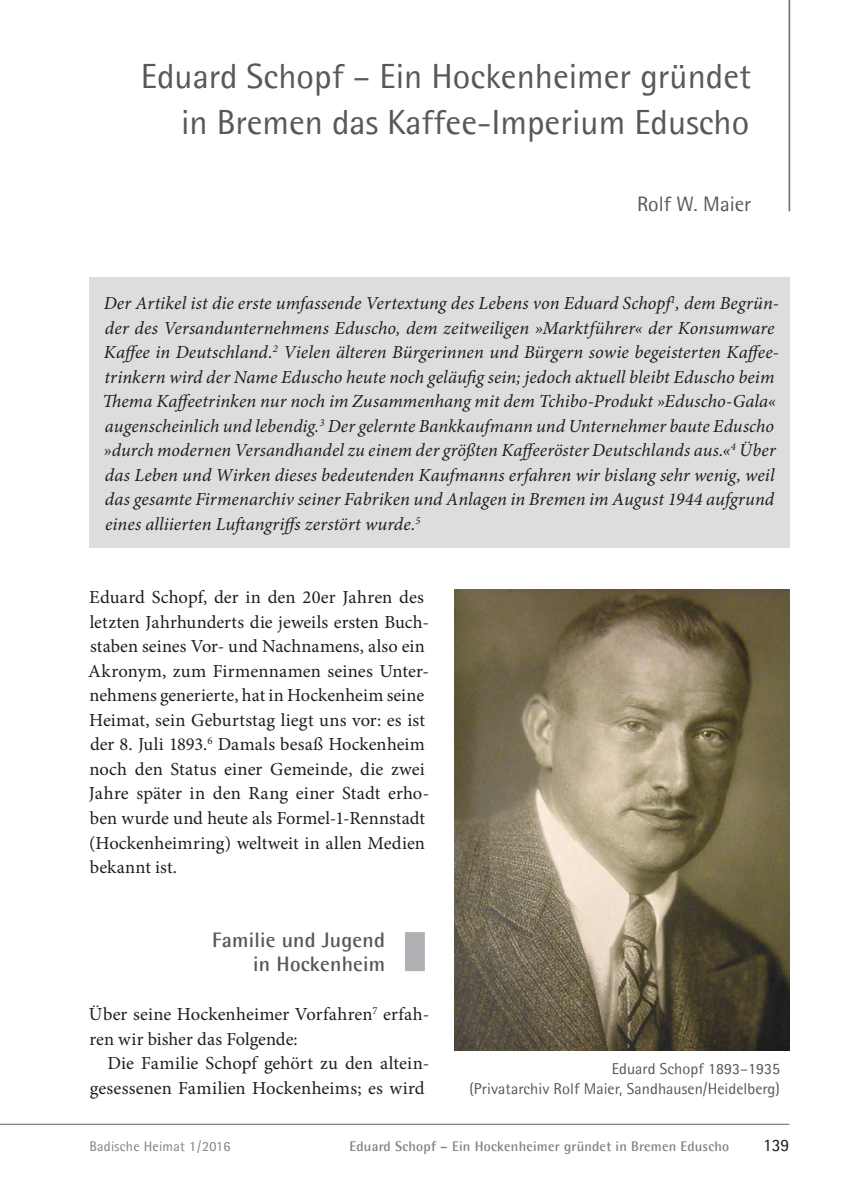
<style>
.page{position:relative;width:844px;height:1191px;background:#fff}
.page>*{position:absolute;margin:0;border:0;box-sizing:border-box;transform-origin:0 0}
.t1{font:35px/45.5px "Agfa Rotis Semisans";color:#57585a;text-align:right}
.t2{font:700 21px/24.5px "Agfa Rotis Semisans";letter-spacing:.01em;color:#57585a;text-align:right}
.t3{font:21px "Agfa Rotis Semisans";color:#57585a}
.t4{font:italic 18.38px/24.5px "Minion Pro";color:#1d1e1f}
.t5{font:18.38px/24.5px "Minion Pro";letter-spacing:.005em;color:#1d1e1f}
.t6{font:17.5px "Agfa Rotis Semisans";color:#1d1e1f}
.t7{font:15.75px/20.1px "Agfa Rotis Semisans";letter-spacing:.005em;color:#57585a;text-align:right}
.t8{font:700 14px "Agfa Rotis Semisans";letter-spacing:.015em;color:#808285}
.t9{font:14px "Agfa Rotis Semisans";letter-spacing:.015em;color:#808285}
</style>
<div class="page">
<hr style="left:0;top:1124px;width:789px;height:1px;background:#636366">
<hr style="left:788px;top:0;width:2px;height:211px;background:#757679">
<div style="left:405px;top:932px;width:20px;height:39px;background:#b0b1b5"></div>
<div style="left:90px;top:277px;width:699px;height:270px;background:#dcdddf"></div>
<img style="left:454px;top:589px;width:335px;height:461px">
<p class="t1" style="left:141px;top:53px;width:611px">Eduard Schopf – Ein Hockenheimer gründet in Bremen das Kaffee-Imperium Eduscho</p>
<p class="t3" style="left:636px;top:192px;width:116px">Rolf W. Maier</p>
<p class="t4" style="left:102px;top:293px;width:678px">Der Artikel ist die erste umfassende Vertextung des Lebens von Eduard Schopf<sup>1</sup>, dem Begrün&shy;der des Versandunternehmens Eduscho, dem zeitweiligen »Marktführer« der Konsumware Kaffee in Deutschland.<sup>2</sup> Vielen älteren Bürgerinnen und Bürgern sowie begeisterten Kaffee&shy;trinkern wird der Name Eduscho heute noch geläufig sein; jedoch aktuell bleibt Eduscho beim Thema Kaffeetrinken nur noch im Zusammenhang mit dem Tchibo-Produkt »Eduscho-Gala« augenscheinlich und lebendig.<sup>3</sup> Der gelernte Bankkaufmann und Unternehmer baute Eduscho »durch modernen Versandhandel zu einem der größten Kaffeeröster Deutschlands aus.«<sup>4</sup> Über das Leben und Wirken dieses bedeutenden Kaufmanns erfahren wir bislang sehr wenig, weil das gesamte Firmenarchiv seiner Fabriken und Anlagen in Bremen im August 1944 aufgrund eines alliierten Luftangriffs zerstört wurde.<sup>5</sup></p>
<p class="t5" style="left:88px;top:587px;width:342px">Eduard Schopf, der in den 20er Jahren des letzten Jahrhunderts die jeweils ersten Buch&shy;staben seines Vor- und Nachnamens, also ein Akronym, zum Firmennamen seines Unter&shy;nehmens generierte, hat in Hockenheim seine Heimat, sein Geburtstag liegt uns vor: es ist der 8. Juli 1893.<sup>6</sup> Damals besaß Hockenheim noch den Status einer Gemeinde, die zwei Jahre später in den Rang einer Stadt erho&shy;ben wurde und heute als Formel-1-Rennstadt (Hockenheimring) weltweit in allen Medien bekannt ist.</p>
<p class="t2" style="left:212px;top:926px;width:174px">Familie und Jugend in Hockenheim</p>
<p class="t5" style="left:89px;top:1003px;width:342px">Über seine Hockenheimer Vorfahren<sup>7</sup> erfah-</p>
<p class="t5" style="left:90px;top:1028px;width:209px">ren wir bisher das Folgende:</p>
<p class="t5" style="left:107px;top:1052px;width:323px">Die Familie Schopf gehört zu den altein-</p>
<p class="t5" style="left:90px;top:1077px;width:336px">gesessenen Familien Hockenheims; es wird</p>
<p class="t7" style="left:469px;top:1058px;width:312px">Eduard Schopf 1893–1935<br>(Privatarchiv Rolf Maier, Sandhausen/Heidelberg)</p>
<p class="t9" style="left:89px;top:1137px;width:142px">Badische Heimat 1 / 2016</p>
<p class="t8" style="left:349px;top:1137px;width:381px">Eduard Schopf – Ein Hockenheimer gründet in Bremen Eduscho</p>
<p class="t6" style="left:762px;top:1134px;width:28px">139</p>
</div>
